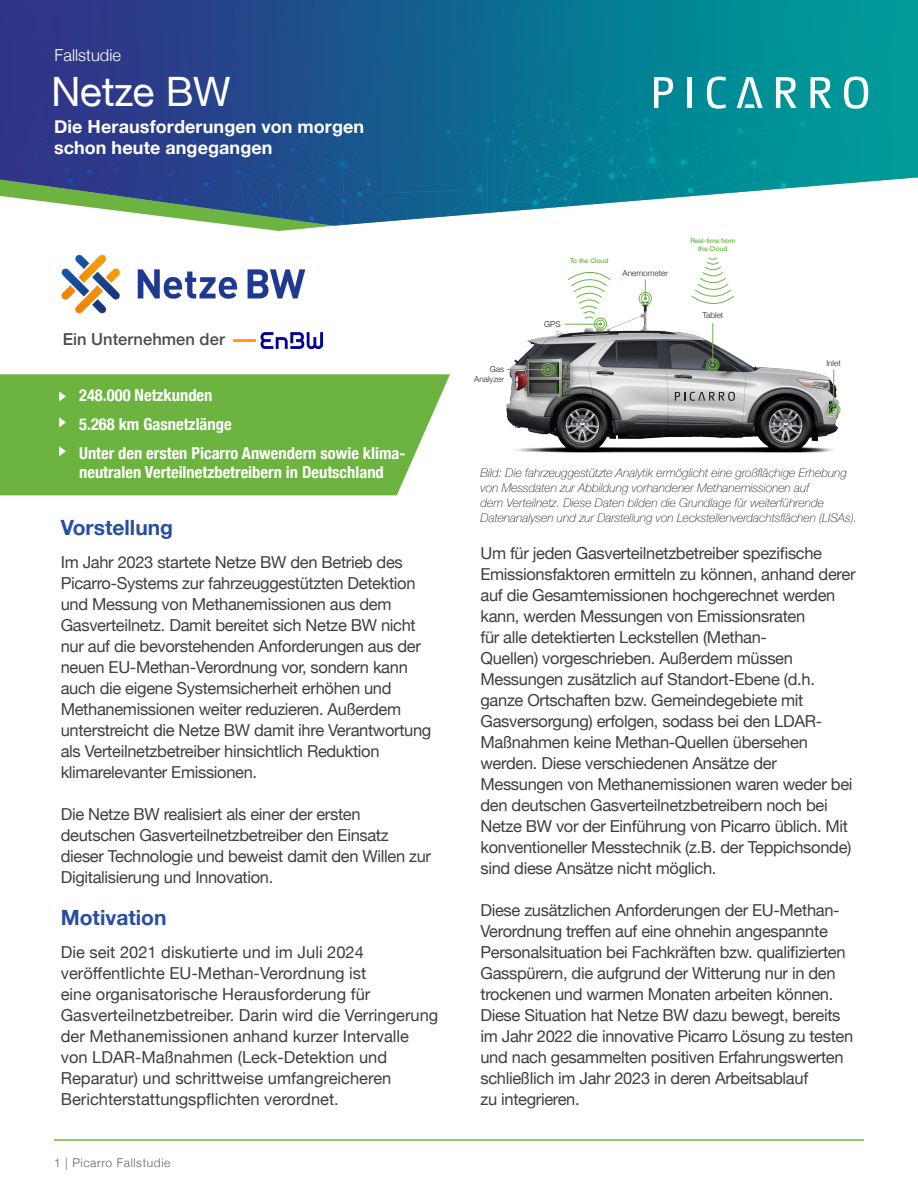
<style>
.page{position:relative;width:918px;height:1188px;background:#fff}
.page>*{position:absolute;margin:0;border:0;box-sizing:border-box;transform-origin:0 0}
.t1{font:italic 40.5px "Helvetica Neue";color:#fff}
.t2{font:700 21px "Helvetica Neue";color:#274ea1}
.t3{font:700 18px "Helvetica Neue";letter-spacing:.005em;color:#fff}
.t4{font:16.5px/21px "Helvetica Neue";letter-spacing:-.02em;color:#3f3f3f}
.t5{font:16.5px/21px "Helvetica Neue";color:#3f3f3f}
.t6{font:700 condensed 16.5px "Helvetica Neue";color:#fff}
.t7{font:500 16.5px "Helvetica Neue";letter-spacing:.005em;color:#4b4c4d}
.t8{font:300 16.5px "Helvetica Neue";color:#fff}
.t9{font:italic 100 12px/15px "Helvetica Neue";color:#231f20}
.t10{font:300 12px "Helvetica Neue";letter-spacing:.05em;color:#636366}
.t11{font:300 8.25px/9.9px "Helvetica Neue";color:#231f20;text-align:right}
.t12{font:500 6.6px/7.8px "Helvetica Neue";color:#6bb345;text-align:center}
</style>
<div class="page">
<hr style="left:54px;top:1139px;width:810px;height:2px;background:#6cb43f">
<svg style="left:240px;top:226px;width:91px;height:5px"></svg>
<img style="left:0;top:0;width:918px;height:226px">
<svg style="left:654px;top:77px;width:19px;height:31px"></svg>
<hr style="left:687px;top:77px;width:4px;height:31px;background:#fff">
<svg style="left:707px;top:77px;width:19px;height:32px"></svg>
<svg style="left:776px;top:77px;width:21px;height:31px"></svg>
<svg style="left:811px;top:77px;width:20px;height:31px"></svg>
<svg style="left:844px;top:76px;width:24px;height:33px"></svg>
<svg style="left:737px;top:77px;width:26px;height:31px"></svg>
<img style="left:506px;top:292px;width:335px;height:161px">
<div style="left:641px;top:294px;width:9px;height:9px;border:1px solid #6bb345;border-radius:50%"></div>
<div style="left:639px;top:292px;width:13px;height:13px;border:1px solid #6bb345;border-radius:50%"></div>
<div style="left:544px;top:365px;width:8px;height:9px;border:1px solid #6bb345;border-radius:50%"></div>
<div style="left:542px;top:363px;width:12px;height:13px;border:1px solid #6bb345;border-radius:50%"></div>
<div style="left:596px;top:320px;width:9px;height:8px;border:1px solid #6bb345;border-radius:50%"></div>
<div style="left:594px;top:318px;width:13px;height:13px;border:1px solid #6bb345;border-radius:50%"></div>
<hr style="left:565px;top:324px;width:35px;height:1px;background:#6bb345">
<svg style="left:644px;top:279px;width:3px;height:21px"></svg>
<hr style="left:507px;top:369px;width:41px;height:1px;background:#6bb345">
<div style="left:830px;top:405px;width:8px;height:9px;border:1px solid #6bb345;border-radius:50%"></div>
<div style="left:827px;top:403px;width:13px;height:13px;border:1px solid #6bb345;border-radius:50%"></div>
<hr style="left:833px;top:369px;width:1px;height:41px;background:#6bb345">
<svg style="left:567px;top:271px;width:44px;height:55px"></svg>
<svg style="left:691px;top:257px;width:44px;height:56px"></svg>
<hr style="left:713px;top:323px;width:1px;height:40px;background:#6bb345">
<svg style="left:711px;top:363px;width:3px;height:4px"></svg>
<div style="left:708px;top:361px;width:9px;height:8px;border:1px solid #6bb345;border-radius:50%"></div>
<div style="left:706px;top:359px;width:13px;height:12px;border:1px solid #6bb345;border-radius:50%"></div>
<svg style="left:675px;top:392px;width:60px;height:9px"></svg>
<img style="left:61px;top:254px;width:245px;height:60px">
<div style="left:0;top:374px;width:450px;height:121px;background:#6cb43f"></div>
<svg style="left:59px;top:391px;width:7px;height:10px"></svg>
<svg style="left:59px;top:417px;width:7px;height:11px"></svg>
<svg style="left:59px;top:446px;width:7px;height:10px"></svg>
<img style="left:234px;top:333px;width:89px;height:15px">
<p class="t8" style="left:55px;top:42px;width:68px">Fallstudie</p>
<p class="t1" style="left:54px;top:63px;width:195px">NetzeBW</p>
<p class="t3" style="left:54px;top:113px;width:312px">Die Herausforderungen von morgen</p>
<p class="t3" style="left:54px;top:134px;width:220px">schon heute angegangen</p>
<p class="t7" style="left:63px;top:326px;width:164px">Ein Unternehmen der</p>
<p class="t6" style="left:79px;top:382px;width:135px">248.000 Netzkunden</p>
<p class="t6" style="left:79px;top:410px;width:154px">5.268 km Gasnetzlänge</p>
<p class="t6" style="left:79px;top:439px;width:328px">Unter den ersten Picarro Anwendern sowie klima-</p>
<p class="t6" style="left:79px;top:459px;width:306px">neutralen Verteilnetzbetreibern in Deutschland</p>
<p class="t2" style="left:61px;top:511px;width:114px">Vorstellung</p>
<p class="t4" style="left:61px;top:553px;width:372px">Im Jahr 2023 startete Netze BW den Betrieb des Picarro-Systems zur fahrzeuggestützten Detektion und Messung von Methanemissionen aus dem Gasverteilnetz. Damit bereitet sich Netze BW nicht nur auf die bevorstehenden Anforderungen aus der neuen EU-Methan-Verordnung vor, sondern kann auch die eigene Systemsicherheit erhöhen und Methanemissionen weiter reduzieren. Außerdem unterstreicht die Netze BW damit ihre Verantwortung als Verteilnetzbetreiber hinsichtlich Reduktion klimarelevanter Emissionen.</p>
<p class="t4" style="left:61px;top:805px;width:372px">Die Netze BW realisiert als einer der ersten deutschen Gasverteilnetzbetreiber den Einsatz dieser Technologie und beweist damit den Willen zur Digitalisierung und Innovation.</p>
<p class="t2" style="left:61px;top:901px;width:107px">Motivation</p>
<p class="t5" style="left:61px;top:943px;width:379px">Die seit 2021 diskutierte und im Juli 2024 veröffentlichte EU-Methan-Verordnung ist<br>eine organisatorische Herausforderung für Gasverteilnetzbetreiber. Darin wird die Verringerung der Methanemissionen anhand kurzer Intervalle von LDAR-Maßnahmen (Leck-Detektion und Reparatur) und schrittweise umfangreicheren Berichterstattungspflichten verordnet.</p>
<p class="t10" style="left:54px;top:1153px;width:118px">1 | Picarro Fallstudie</p>
<p class="t11" style="left:474px;top:363px;width:31px">Gas<br>Analyzer</p>
<p class="t12" style="left:570px;top:257px;width:40px">To the Cloud</p>
<p class="t11" style="left:623px;top:267px;width:47px">Anemometer</p>
<p class="t11" style="left:544px;top:318px;width:18px">GPS</p>
<p class="t12" style="left:690px;top:236px;width:46px">Real-time from the Cloud</p>
<p class="t11" style="left:703px;top:310px;width:22px">Tablet</p>
<p class="t11" style="left:826px;top:357px;width:16px">Inlet</p>
<p class="t9" style="left:481px;top:465px;width:378px">Bild: Die fahrzeuggestützte Analytik ermöglicht eine großflächige Erhebung von Messdaten zur Abbildung vorhandener Methanemissionen auf<br>dem Verteilnetz. Diese Daten bilden die Grundlage für weiterführende Datenanalysen und zur Darstellung von Leckstellenverdachtsflächen (LISAs).</p>
<p class="t4" style="left:480px;top:543px;width:377px">Um für jeden Gasverteilnetzbetreiber spezifische Emissionsfaktoren ermitteln zu können, anhand derer auf die Gesamtemissionen hochgerechnet werden kann, werden Messungen von Emissionsraten<br>für alle detektierten Leckstellen (Methan-<br>Quellen) vorgeschrieben. Außerdem müssen Messungen zusätzlich auf Standort-Ebene (d.h. ganze Ortschaften bzw. Gemeindegebiete mit Gasversorgung) erfolgen, sodass bei den LDAR-Maßnahmen keine Methan-Quellen übersehen werden. Diese verschiedenen Ansätze der Messungen von Methanemissionen waren weder bei den deutschen Gasverteilnetzbetreibern noch bei Netze BW vor der Einführung von Picarro üblich. Mit konventioneller Messtechnik (z.B. der Teppichsonde) sind diese Ansätze nicht möglich.</p>
<p class="t4" style="left:480px;top:900px;width:367px">Diese zusätzlichen Anforderungen der EU-Methan-Verordnung treffen auf eine ohnehin angespannte Personalsituation bei Fachkräften bzw. qualifizierten Gasspürern, die aufgrund der Witterung nur in den trockenen und warmen Monaten arbeiten können.</p>
<p class="t4" style="left:480px;top:1005px;width:374px">Diese Situation hat Netze BW dazu bewegt, bereits im Jahr 2022 die innovative Picarro Lösung zu testen und nach gesammelten positiven Erfahrungswerten schließlich im Jahr 2023 in deren Arbeitsablauf</p>
<p class="t4" style="left:480px;top:1089px;width:101px">zu integrieren.</p>
</div>
